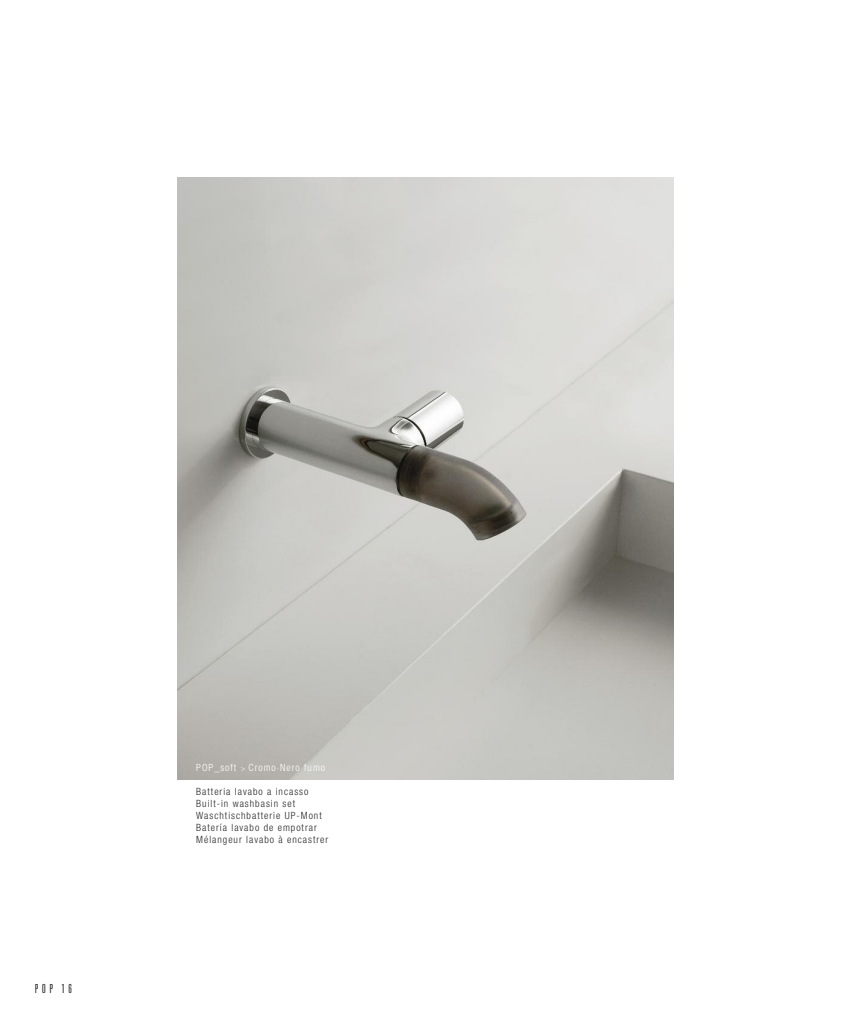
<style>
.page{position:relative;width:851px;height:1028px;background:#fff}
.page>*{position:absolute;margin:0;border:0;box-sizing:border-box;transform-origin:0 0}
.t1{font:300 ultra-condensed 12.5px "Univers";color:#272627}
.t2{font:300 condensed 10px/12px "Helvetica Neue";letter-spacing:.1em;color:#272627}
.t3{font:300 condensed 10px "Helvetica Neue";letter-spacing:.1em;color:#fff}
.s1{font-size:7.5px}
</style>
<div class="page">
<img style="left:177px;top:177px;width:496px;height:603px">
<p class="t1" style="left:35px;top:983px;width:38px">POP 16</p>
<p class="t3" style="left:196px;top:763px;width:130px">POP_soft <span class="s1">&gt;</span> Cromo<span class="s1">-</span>Nero fumo</p>
<p class="t2" style="left:196px;top:786px;width:133px">Batteria lavabo a incasso<br>Built-in washbasin set<br>Waschtischbatterie UP-Mont<br>Batería lavabo de empotrar<br>Mélangeur lavabo à encastrer</p>
</div>
